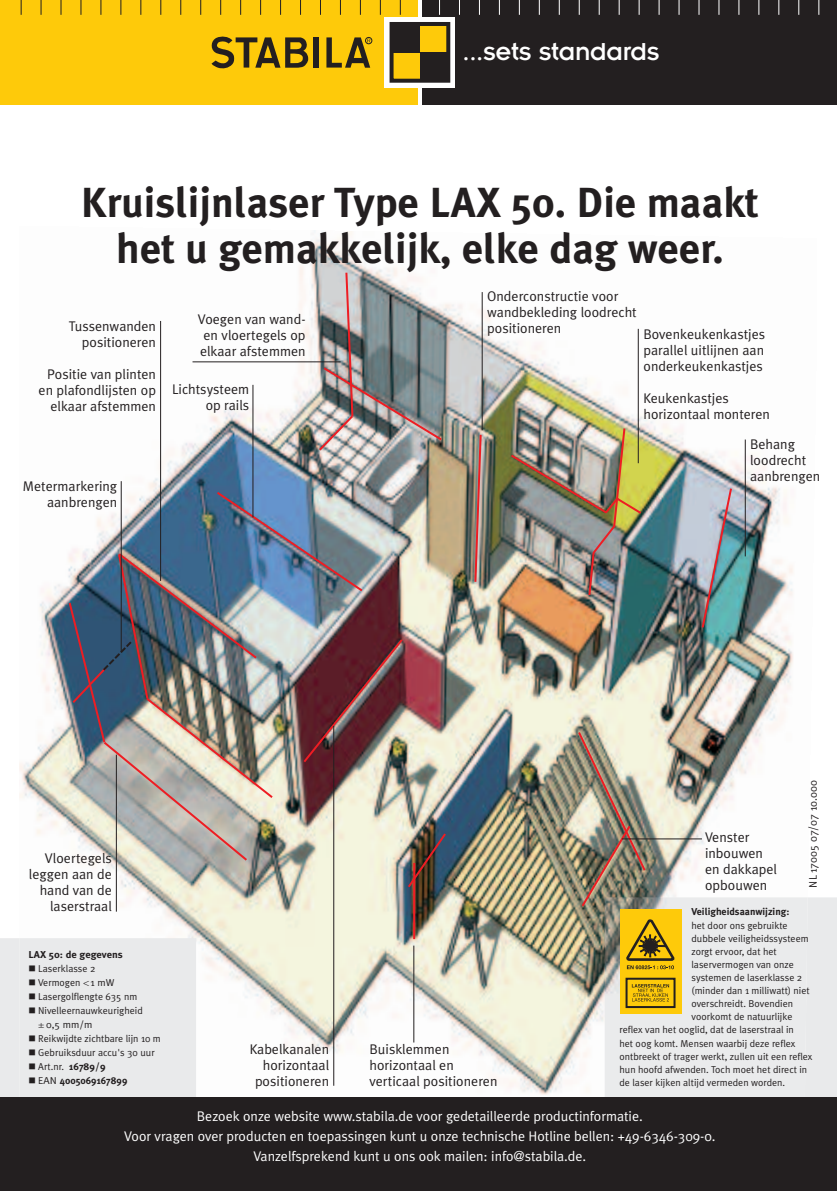
<style>
.page{position:relative;width:837px;height:1191px;background:#fff}
.page>*{position:absolute;margin:0;border:0;box-sizing:border-box;transform-origin:0 0}
.t1{font:700 42px/46px "Meta Plus";color:#231f20;text-align:center}
.t2{font:27px "Insignia";letter-spacing:-.01em;color:#fff}
.t3{font:14px/16px "Meta Plus Normal";color:#231f20;text-align:right}
.t4{font:14px/20px "Meta Plus Normal";letter-spacing:-.005em;color:#fff;text-align:center}
.t5{font:11px "Meta Plus Normal";color:#231f20}
.t6{font:10px/14px "Meta Plus Normal";color:#231f20}
.t7{font:700 10px "Meta Plus";color:#231f20}
.t8{font:700 10px "Meta Plus";color:#231f20;scale:1.05 1}
.s1{font-family:"Helvetica Neue";font-weight:300}
.s2{font-family:"Meta Plus";font-weight:700}
.s3{font-family:"Meta Plus Normal";font-weight:400}
</style>
<div class="page">
<img style="left:19px;top:230px;width:774px;height:865px">
<svg style="left:417px;top:0;width:1px;height:104px"></svg>
<div style="left:422px;top:0;width:414px;height:104px;background:#231f20"></div>
<div style="left:0;top:0;width:417px;height:104px;background:#feca0a"></div>
<div style="left:384px;top:17px;width:71px;height:71px;background:#fff"></div>
<div style="left:391px;top:52px;width:29px;height:29px;background:#feca0a"></div>
<div style="left:420px;top:24px;width:28px;height:28px;background:#feca0a"></div>
<div style="left:391px;top:24px;width:29px;height:28px;background:#231f20"></div>
<div style="left:420px;top:52px;width:28px;height:29px;background:#231f20"></div>
<div style="left:389px;top:22px;width:61px;height:61px;border:4px solid #231f20"></div>
<div style="left:365px;top:37px;width:7px;height:7px;border:1px solid #231f20;border-radius:50%"></div>
<svg style="left:326px;top:37px;width:44px;height:31px"></svg>
<div style="left:313px;top:37px;width:6px;height:31px;background:#231f20"></div>
<svg style="left:211px;top:36px;width:97px;height:33px"></svg>
<svg style="left:380px;top:0;width:1px;height:15px"></svg>
<svg style="left:399px;top:0;width:1px;height:15px"></svg>
<svg style="left:140px;top:0;width:1px;height:15px"></svg>
<svg style="left:160px;top:0;width:1px;height:15px"></svg>
<svg style="left:180px;top:0;width:1px;height:15px"></svg>
<svg style="left:200px;top:0;width:1px;height:15px"></svg>
<svg style="left:220px;top:0;width:1px;height:15px"></svg>
<svg style="left:240px;top:0;width:1px;height:15px"></svg>
<svg style="left:260px;top:0;width:1px;height:15px"></svg>
<svg style="left:280px;top:0;width:1px;height:15px"></svg>
<svg style="left:300px;top:0;width:1px;height:15px"></svg>
<svg style="left:320px;top:0;width:1px;height:15px"></svg>
<svg style="left:340px;top:0;width:1px;height:15px"></svg>
<svg style="left:360px;top:0;width:1px;height:15px"></svg>
<svg style="left:41px;top:0;width:1px;height:15px"></svg>
<svg style="left:60px;top:0;width:1px;height:15px"></svg>
<svg style="left:80px;top:0;width:1px;height:15px"></svg>
<svg style="left:100px;top:0;width:1px;height:15px"></svg>
<svg style="left:120px;top:0;width:1px;height:15px"></svg>
<svg style="left:439px;top:0;width:1px;height:15px"></svg>
<svg style="left:459px;top:0;width:1px;height:15px"></svg>
<svg style="left:479px;top:0;width:1px;height:15px"></svg>
<svg style="left:498px;top:0;width:1px;height:15px"></svg>
<svg style="left:518px;top:0;width:1px;height:15px"></svg>
<svg style="left:538px;top:0;width:1px;height:15px"></svg>
<svg style="left:558px;top:0;width:1px;height:15px"></svg>
<svg style="left:578px;top:0;width:1px;height:15px"></svg>
<svg style="left:598px;top:0;width:1px;height:15px"></svg>
<svg style="left:618px;top:0;width:1px;height:15px"></svg>
<svg style="left:638px;top:0;width:1px;height:15px"></svg>
<svg style="left:658px;top:0;width:1px;height:15px"></svg>
<svg style="left:678px;top:0;width:1px;height:15px"></svg>
<svg style="left:698px;top:0;width:1px;height:15px"></svg>
<svg style="left:718px;top:0;width:1px;height:15px"></svg>
<svg style="left:738px;top:0;width:1px;height:15px"></svg>
<svg style="left:758px;top:0;width:1px;height:15px"></svg>
<svg style="left:778px;top:0;width:1px;height:15px"></svg>
<svg style="left:798px;top:0;width:1px;height:15px"></svg>
<svg style="left:21px;top:0;width:1px;height:15px"></svg>
<svg style="left:818px;top:0;width:1px;height:15px"></svg>
<hr style="left:413px;top:863px;width:2px;height:76px;background:#ee1d23">
<img style="left:576px;top:730px;width:71px;height:178px">
<img style="left:700px;top:486px;width:33px;height:143px">
<svg style="left:473px;top:433px;width:9px;height:151px"></svg>
<img style="left:508px;top:426px;width:135px;height:171px">
<img style="left:317px;top:271px;width:126px;height:181px">
<img style="left:67px;top:490px;width:380px;height:399px">
<hr style="left:637px;top:329px;width:1px;height:134px;background:#231f20">
<hr style="left:481px;top:292px;width:1px;height:138px;background:#231f20">
<hr style="left:333px;top:726px;width:1px;height:359px;background:#231f20">
<hr style="left:116px;top:754px;width:1px;height:157px;background:#231f20">
<hr style="left:413px;top:945px;width:1px;height:97px;background:#231f20">
<hr style="left:621px;top:838px;width:80px;height:1px;background:#231f20">
<hr style="left:121px;top:481px;width:1px;height:171px;background:#231f20">
<hr style="left:160px;top:321px;width:1px;height:260px;background:#231f20">
<hr style="left:252px;top:385px;width:1px;height:132px;background:#231f20">
<hr style="left:192px;top:361px;width:148px;height:1px;background:#231f20">
<hr style="left:744px;top:439px;width:1px;height:117px;background:#231f20">
<div style="left:807px;top:897px;width:29px;height:200px;background:#e9eaeb"></div>
<div style="left:604px;top:897px;width:203px;height:200px;background:#eaebec"></div>
<div style="left:619px;top:908px;width:62px;height:105px;background:#feca0a"></div>
<svg style="left:626px;top:919px;width:47px;height:50px"></svg>
<svg style="left:631px;top:984px;width:37px;height:17px"></svg>
<div style="left:625px;top:977px;width:50px;height:31px;border:2px solid #231f20"></div>
<div style="left:0;top:1097px;width:836px;height:94px;background:#231f20"></div>
<div style="left:0;top:938px;width:196px;height:159px;background:#e9eaeb"></div>
<h2 class="t2" style="left:462px;top:43px;width:198px">...sets standards</h2>
<h1 class="t1" style="left:81px;top:179px;width:679px">Kruislijnlaser Type LAX 50. Die maakt het u gemakkelijk, elke dag weer.</h1>
<h3 class="t3" style="left:69px;top:318px;width:89px">Tussenwanden positioneren</h3>
<h3 class="t3" style="left:39px;top:366px;width:119px">Positie van plinten en plafondlijsten op elkaar afstemmen</h3>
<h3 class="t3" style="left:198px;top:311px;width:109px;text-align:justify">Voegen van wand&shy;en vloertegels op elkaar afstemmen</h3>
<h3 class="t3" style="left:172px;top:381px;width:79px">Lichtsysteem op rails</h3>
<h3 class="t3" style="left:23px;top:478px;width:96px">Metermarkering aanbrengen</h3>
<h3 class="t3" style="left:487px;top:288px;width:151px;text-align:left">Onderconstructie voor wandbekleding loodrecht positioneren</h3>
<h3 class="t3" style="left:643px;top:326px;width:123px;text-align:justify">Bovenkeukenkastjes parallel uitlijnen aan onderkeukenkastjes</h3>
<h3 class="t3" style="left:643px;top:390px;width:128px;text-align:left">Keukenkastjes horizontaal monteren</h3>
<h3 class="t3" style="left:749px;top:436px;width:72px;text-align:left">Behang loodrecht aanbrengen</h3>
<p class="t5" style="left:806px;top:887px;width:109px;rotate:-90deg">NL 17005 07/07 10.000</p>
<h3 class="t3" style="left:704px;top:829px;width:73px;text-align:left">Venster inbouwen en dakkapel opbouwen</h3>
<h3 class="t3" style="left:29px;top:850px;width:84px">Vloertegels leggen aan de hand van de laserstraal</h3>
<p class="t7" style="left:691px;top:906px;width:99px">Veiligheidsaanwijzing:</p>
<p class="t6" style="left:691px;top:918px;width:98px">het door ons gebruikte</p>
<p class="t6" style="left:691px;top:931px;width:119px">dubbele veiligheidssysteem</p>
<p class="t6" style="left:691px;top:944px;width:87px">zorgt ervoor, dat het</p>
<p class="t6" style="left:691px;top:957px;width:104px">laservermogen van onze</p>
<p class="t6" style="left:691px;top:970px;width:112px">systemen de laserklasse 2</p>
<p class="t6" style="left:691px;top:983px;width:120px">(minder dan 1 milliwatt) niet</p>
<p class="t6" style="left:691px;top:996px;width:103px">overschreidt. Bovendien</p>
<p class="t6" style="left:691px;top:1009px;width:102px">voorkomt de natuurlijke</p>
<p class="t6" style="left:619px;top:1023px;width:176px">reflex van het ooglid, dat de laserstraal in</p>
<p class="t6" style="left:619px;top:1036px;width:177px">het oog komt. Mensen waarbij deze reflex</p>
<p class="t6" style="left:619px;top:1049px;width:194px">ontbreekt of trager werkt, zullen uit een reflex</p>
<p class="t6" style="left:619px;top:1062px;width:189px">hun hoofd afwenden. Toch moet het direct in</p>
<p class="t6" style="left:619px;top:1075px;width:167px">de laser kijken altijd vermeden worden.</p>
<p class="t8" style="left:28px;top:948px;width:91px">LAX 50: de gegevens</p>
<p class="t6" style="left:38px;top:961px;width:124px">Laserklasse 2<br>Vermogen <span class="s1">&lt;</span>1 mW<br>Lasergolflengte 635 nm<br>Nivelleernauwkeurigheid<br><span class="s1">±</span> 0,5 mm/m<br>Reikwijdte zichtbare lijn 10 m<br>Gebruiksduur accu's 30 uur<br>Art.nr. <span class="s2">16789/9</span></p>
<p class="t7" style="left:38px;top:1074px;width:91px"><span class="s3">EAN</span> 4005069167899</p>
<p class="t4" style="left:124px;top:1105px;width:592px">Bezoek onze website www.stabila.de voor gedetailleerde productinformatie.<br>Voor vragen over producten en toepassingen kunt u onze technische Hotline bellen: +49-6346-309-0.<br>Vanzelfsprekend kunt u ons ook mailen: info@stabila.de.</p>
<h3 class="t3" style="left:369px;top:1040px;width:129px;text-align:left">Buisklemmen horizontaal en verticaal positioneren</h3>
<h3 class="t3" style="left:249px;top:1040px;width:81px">Kabelkanalen horizontaal positioneren</h3>
</div>
